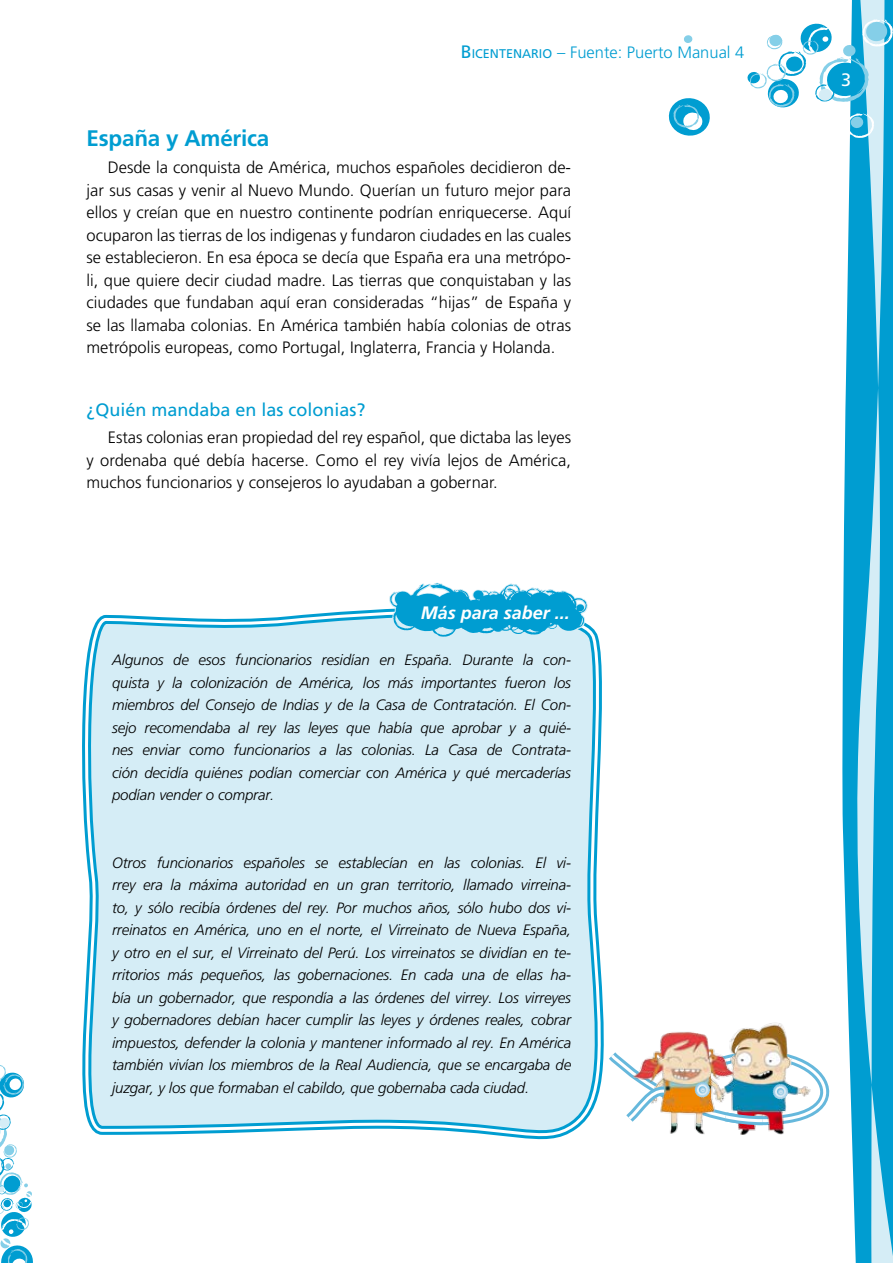
<style>
.page{position:relative;width:893px;height:1263px;background:#fff}
.page>*{position:absolute;margin:0;border:0;box-sizing:border-box;transform-origin:0 0}
.t1{font:700 22.5px "Frutiger LT Std";letter-spacing:-.01em;color:#009dd1}
.t2{font:18px "Frutiger LT Std";color:#009dd1}
.t3{font:italic 700 18px "Frutiger LT Std";color:#fff}
.t4{font:18px "Frutiger LT Std";color:#fff}
.t5{font:300 16.5px/22.5px "Frutiger LT Std";color:#000;text-align:justify}
.t6{font:300 16.5px "Frutiger LT Std";color:#009dd1}
.t7{font:italic 300 15px/22.5px "Frutiger LT Std";letter-spacing:-.01em;color:#000;text-align:justify}
.s1{font-weight:400;font-size:18px}
.s2{font-weight:400;font-size:12.6px}
</style>
<div class="page">
<svg style="left:842px;top:0;width:51px;height:1263px;background:#42b6dc"></svg>
<svg style="left:684px;top:35px;width:9px;height:8px"></svg>
<svg style="left:668px;top:98px;width:42px;height:38px"></svg>
<svg style="left:747px;top:19px;width:146px;height:119px"></svg>
<svg style="left:0;top:1065px;width:33px;height:198px"></svg>
<svg style="left:82px;top:609px;width:521px;height:531px;background:#cfeaf5"></svg>
<svg style="left:377px;top:582px;width:223px;height:68px"></svg>
<img style="left:603px;top:1007px;width:284px;height:127px">
<p class="t6" style="left:461px;top:43px;width:285px"><span class="s1">B</span><span class="s2">ICENTENARIO</span> – Fuente: Puerto Manual 4</p>
<h1 class="t1" style="left:87px;top:125px;width:184px">España y América</h1>
<p class="t5" style="left:87px;top:156px;width:486px;text-indent:21px">Desde la conquista de América, muchos españoles decidieron de&shy;jar sus casas y venir al Nuevo Mundo. Querían un futuro mejor para ellos y creían que en nuestro continente podrían enriquecerse. Aquí ocuparon las tierras de los indigenas y fundaron ciudades en las cuales se establecieron. En esa época se decía que España era una metrópo&shy;li, que quiere decir ciudad madre. Las tierras que conquistaban y las ciudades que fundaban aquí eran consideradas “hijas” de España y se las llamaba colonias. En América también había colonias de otras metrópolis europeas, como Portugal, Inglaterra, Francia y Holanda.</p>
<p class="t2" style="left:87px;top:399px;width:281px">¿Quién mandaba en las colonias?</p>
<p class="t5" style="left:87px;top:426px;width:486px;text-indent:21px">Estas colonias eran propiedad del rey español, que dictaba las leyes y ordenaba qué debía hacerse. Como el rey vivía lejos de América, muchos funcionarios y consejeros lo ayudaban a gobernar.</p>
<p class="t3" style="left:421px;top:602px;width:151px">Más para saber ...</p>
<p class="t7" style="left:112px;top:649px;width:461px">Algunos de esos funcionarios residían en España. Durante la con&shy;quista y la colonización de América, los más importantes fueron los miembros del Consejo de Indias y de la Casa de Contratación. El Con&shy;sejo recomendaba al rey las leyes que había que aprobar y a quié&shy;nes enviar como funcionarios a las colonias. La Casa de Contrata&shy;ción decidía quiénes podían comerciar con América y qué mercaderías podían vender o comprar.</p>
<p class="t7" style="left:112px;top:852px;width:461px">Otros funcionarios españoles se establecían en las colonias. El vi&shy;rrey era la máxima autoridad en un gran territorio, llamado virreina&shy;to, y sólo recibía órdenes del rey. Por muchos años, sólo hubo dos vi&shy;rreinatos en América, uno en el norte, el Virreinato de Nueva España, y otro en el sur, el Virreinato del Perú. Los virreinatos se dividían en te&shy;rritorios más pequeños, las gobernaciones. En cada una de ellas ha&shy;bía un gobernador, que respondía a las órdenes del virrey. Los virreyes y gobernadores debían hacer cumplir las leyes y órdenes reales, cobrar impuestos, defender la colonia y mantener informado al rey. En América también vivían los miembros de la Real Audiencia, que se encargaba de juzgar, y los que formaban el cabildo, que gobernaba cada ciudad.</p>
<p class="t4" style="left:841px;top:69px;width:12px">3</p>
</div>
